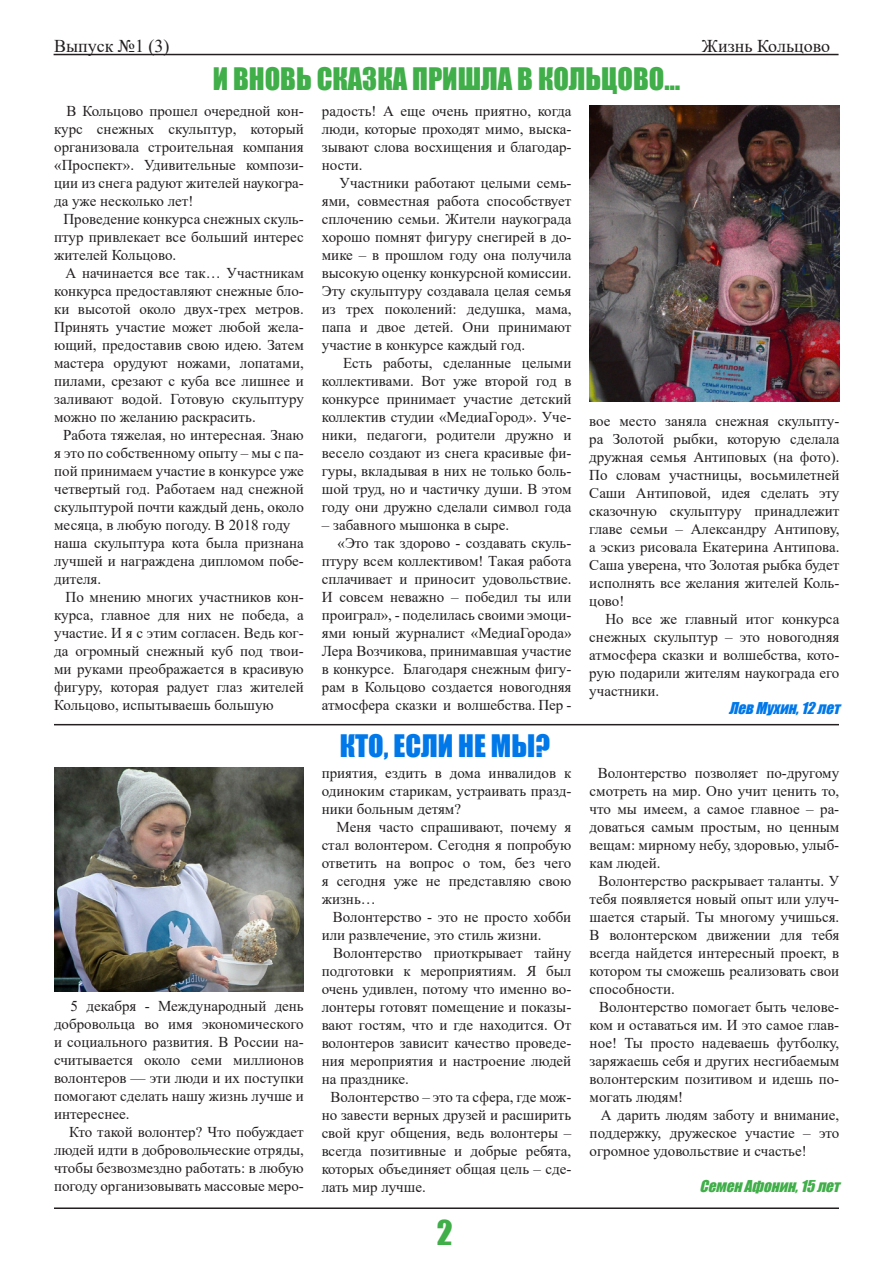
<style>
.page{position:relative;width:893px;height:1263px;background:#fff}
.page>*{position:absolute;margin:0;border:0;box-sizing:border-box;transform-origin:0 0}
.t1{font:31.5px "Impact";color:#40ae49}
.Стиль_абзаца_2{font:28.5px "Impact";color:#40ae49}
.Стиль_абзаца_2-2{font:28.5px "Impact";color:#0078e9}
.t2{font:18px "Times New Roman";color:#231f20}
.Стиль_абзаца_1{font:15px/18px "Times New Roman";color:#231f20;text-align:justify}
.Стиль_абзаца_1-2{font:italic 15px "Impact";color:#40ae49}
.Стиль_абзаца_3{font:italic 15px "Impact";color:#0078e9}
</style>
<div class="page">
<img style="left:590px;top:106px;width:249px;height:295px">
<img style="left:54px;top:768px;width:250px;height:224px">
<hr style="left:54px;top:1207px;width:785px;height:2px;background:#231f20">
<hr style="left:54px;top:54px;width:784px;height:1px;background:#231f20">
<hr style="left:54px;top:724px;width:785px;height:1px;background:#231f20">
<p class="t2" style="left:54px;top:33px;width:117px">Выпуск №1 (3)</p>
<p class="t2" style="left:702px;top:33px;width:130px">Жизнь Кольцово</p>
<p class="Стиль_абзаца_2" style="left:213px;top:56px;width:469px">И ВНОВЬ СКАЗКА ПРИШЛА В КОЛЬЦОВО…</p>
<p class="Стиль_абзаца_1" style="left:54px;top:102px;width:251px;text-indent:12px">В Кольцово прошел очередной кон&shy;курс снежных скульптур, который организовала строительная компания «Проспект». Удивительные компози&shy;ции из снега радуют жителей наукогра&shy;да уже несколько лет!</p>
<p class="Стиль_абзаца_1" style="left:54px;top:210px;width:251px;text-indent:9px">Проведение конкурса снежных скуль&shy;птур привлекает все больший интерес жителей Кольцово.</p>
<p class="Стиль_абзаца_1" style="left:54px;top:264px;width:251px;text-indent:11px">А начинается все так… Участникам конкурса предоставляют снежные бло&shy;ки высотой около двух-трех метров.<br>Принять участие может любой жела&shy;ющий, предоставив свою идею. Затем мастера орудуют ножами, лопатами, пилами, срезают с куба все лишнее и заливают водой. Готовую скульптуру можно по желанию раскрасить.</p>
<p class="Стиль_абзаца_1" style="left:54px;top:426px;width:251px;text-indent:9px">Работа тяжелая, но интересная. Знаю я это по собственному опыту – мы с па&shy;пой принимаем участие в конкурсе уже четвертый год. Работаем над снежной скульптурой почти каждый день, около месяца, в любую погоду. В 2018 году</p>
<p class="Стиль_абзаца_1" style="left:54px;top:534px;width:251px">наша скульптура кота была признана лучшей и награждена дипломом побе&shy;дителя.</p>
<p class="Стиль_абзаца_1" style="left:54px;top:588px;width:251px;text-indent:11px">По мнению многих участников кон&shy;курса, главное для них не победа, а участие. И я с этим согласен. Ведь ког&shy;да огромный снежный куб под твои&shy;ми руками преображается в красивую фигуру, которая радует глаз жителей Кольцово, испытываешь большую</p>
<p class="Стиль_абзаца_1" style="left:54px;top:996px;width:251px;text-indent:17px">5 декабря - Международный день добровольца во имя экономического и социального развития. В России на&shy;считывается около семи миллионов волонтеров — эти люди и их поступки помогают сделать нашу жизнь лучше и интереснее.</p>
<p class="Стиль_абзаца_1" style="left:54px;top:1122px;width:251px;text-indent:15px">Кто такой волонтер? Что побуждает людей идти в добровольческие отряды, чтобы безвозмездно работать: в любую погоду организовывать массовые меро-</p>
<p class="Стиль_абзаца_1" style="left:322px;top:101px;width:251px">радость! А еще очень приятно, когда люди, которые проходят мимо, выска&shy;зывают слова восхищения и благодар&shy;ности.</p>
<p class="Стиль_абзаца_1" style="left:322px;top:173px;width:251px;text-indent:18px">Участники работают целыми семь&shy;ями, совместная работа способствует сплочению семьи. Жители наукограда хорошо помнят фигуру снегирей в до&shy;мике – в прошлом году она получила высокую оценку конкурсной комиссии.<br>Эту скульптуру создавала целая семья из трех поколений: дедушка, мама, папа и двое детей. Они принимают участие в конкурсе каждый год.</p>
<p class="Стиль_абзаца_1" style="left:322px;top:353px;width:251px;text-indent:21px">Есть работы, сделанные целыми коллективами. Вот уже второй год в конкурсе принимает участие детский коллектив студии «МедиаГород». Уче&shy;ники, педагоги, родители дружно и весело создают из снега красивые фи&shy;гуры, вкладывая в них не только боль&shy;шой труд, но и частичку души. В этом году они дружно сделали символ года</p>
<p class="Стиль_абзаца_1" style="left:322px;top:515px;width:189px">– забавного мышонка в сыре.</p>
<p class="Стиль_абзаца_1" style="left:322px;top:533px;width:251px;text-indent:16px">«Это так здорово - создавать скуль&shy;птуру всем коллективом! Такая работа сплачивает и приносит удовольствие.<br>И совсем неважно – победил ты или проиграл», - поделилась своими эмоци&shy;ями юный журналист «МедиаГорода» Лера Возчикова, принимавшая участие в конкурсе. Благодаря снежным фигу&shy;рам в Кольцово создается новогодняя атмосфера сказки и волшебства. Пер -</p>
<p class="Стиль_абзаца_2-2" style="left:340px;top:723px;width:212px">КТО, ЕСЛИ НЕ МЫ?</p>
<p class="Стиль_абзаца_1" style="left:322px;top:764px;width:251px">приятия, ездить в дома инвалидов к одиноким старикам, устраивать празд&shy;ники больным детям?</p>
<p class="Стиль_абзаца_1" style="left:322px;top:818px;width:251px;text-indent:15px">Меня часто спрашивают, почему я стал волонтером. Сегодня я попробую ответить на вопрос о том, без чего я сегодня уже не представляю свою жизнь…</p>
<p class="Стиль_абзаца_1" style="left:322px;top:908px;width:251px;text-indent:11px">Волонтерство - это не просто хобби или развлечение, это стиль жизни.</p>
<p class="Стиль_абзаца_1" style="left:322px;top:944px;width:251px;text-indent:12px">Волонтерство приоткрывает тайну подготовки к мероприятиям. Я был очень удивлен, потому что именно во&shy;лонтеры готовят помещение и показы&shy;вают гостям, что и где находится. От волонтеров зависит качество проведе&shy;ния мероприятия и настроение людей на празднике.</p>
<p class="Стиль_абзаца_1" style="left:322px;top:1088px;width:251px;text-indent:9px">Волонтерство – это та сфера, где мож&shy;но завести верных друзей и расширить свой круг общения, ведь волонтеры – всегда позитивные и добрые ребята, которых объединяет общая цель – сде&shy;лать мир лучше.</p>
<p class="t1" style="left:437px;top:1208px;width:17px">2</p>
<p class="Стиль_абзаца_1" style="left:589px;top:411px;width:252px">вое место заняла снежная скульпту&shy;ра Золотой рыбки, которую сделала дружная семья Антиповых (на фото).<br>По словам участницы, восьмилетней Саши Антиповой, идея сделать эту сказочную скульптуру принадлежит главе семьи – Александру Антипову, а эскиз рисовала Екатерина Антипова.<br>Саша уверена, что Золотая рыбка будет исполнять все желания жителей Коль&shy;цово!</p>
<p class="Стиль_абзаца_1" style="left:589px;top:609px;width:252px;text-indent:16px">Но все же главный итог конкурса снежных скульптур – это новогодняя атмосфера сказки и волшебства, кото&shy;рую подарили жителям наукограда его участники.</p>
<p class="Стиль_абзаца_3" style="left:729px;top:696px;width:117px">ЛевМухин,12лет</p>
<p class="Стиль_абзаца_1" style="left:590px;top:764px;width:251px;text-indent:8px">Волонтерство позволяет по-другому смотреть на мир. Оно учит ценить то, что мы имеем, а самое главное – ра&shy;доваться самым простым, но ценным вещам: мирному небу, здоровью, улыб&shy;кам людей.</p>
<p class="Стиль_абзаца_1" style="left:590px;top:872px;width:251px;text-indent:9px">Волонтерство раскрывает таланты. У тебя появляется новый опыт или улуч&shy;шается старый. Ты многому учишься.<br>В волонтерском движении для тебя всегда найдется интересный проект, в котором ты сможешь реализовать свои способности.</p>
<p class="Стиль_абзаца_1" style="left:590px;top:998px;width:251px;text-indent:9px">Волонтерство помогает быть челове&shy;ком и оставаться им. И это самое глав&shy;ное! Ты просто надеваешь футболку, заряжаешь себя и других несгибаемым волонтерским позитивом и идешь по&shy;могать людям!</p>
<p class="Стиль_абзаца_1" style="left:590px;top:1106px;width:251px;text-indent:11px">А дарить людям заботу и внимание, поддержку, дружеское участие – это огромное удовольствие и счастье!</p>
<p class="Стиль_абзаца_1-2" style="left:699px;top:1175px;width:147px">СеменАфонин,15лет</p>
</div>
